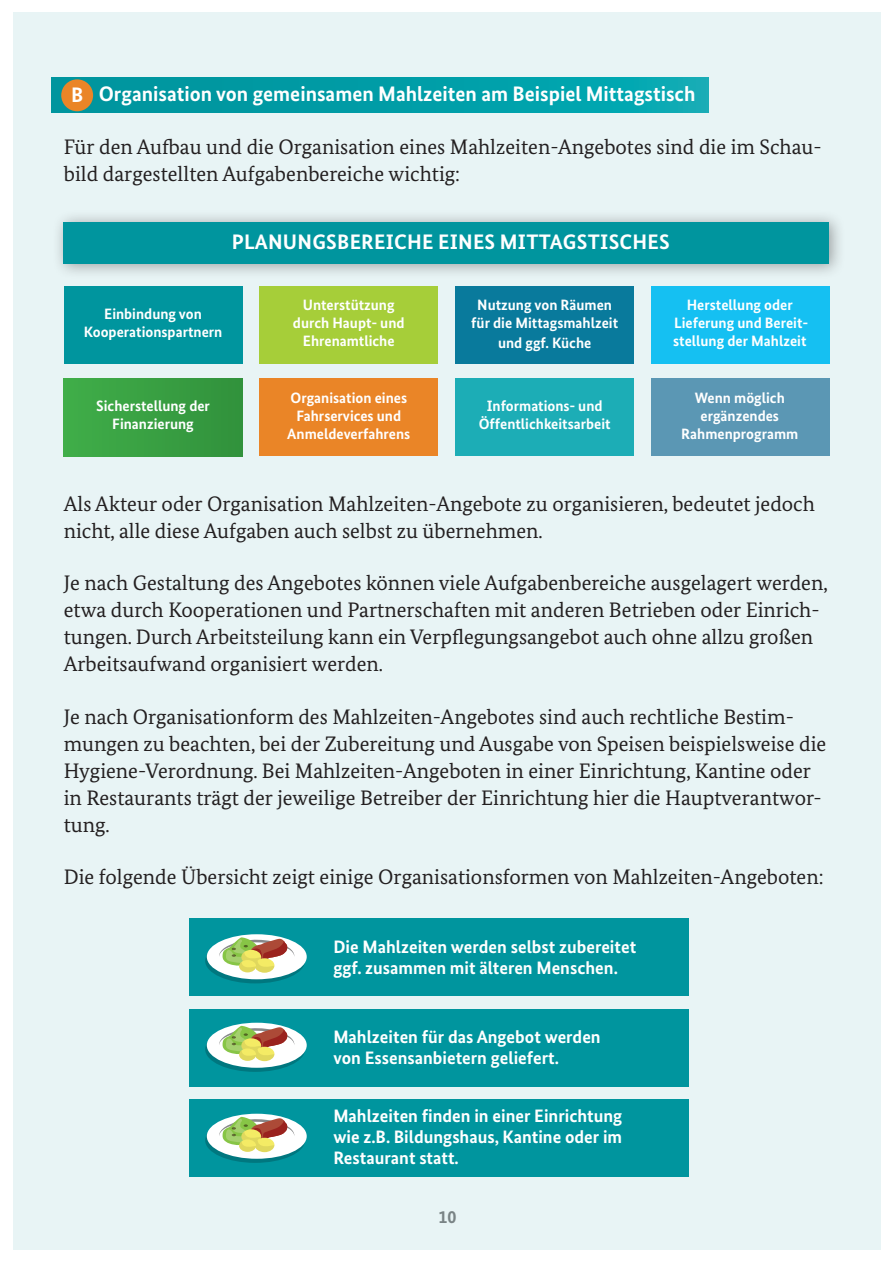
<style>
.page{position:relative;width:893px;height:1263px;background:#fff}
.page>*{position:absolute;margin:0;border:0;box-sizing:border-box;transform-origin:0 0}
.t1{font:21px/27px "Bundes Serif";color:#231f20}
.t2{font:700 21px "Bundes Sans";color:#fff}
.t3{font:700 18px/21px "Bundes Sans";color:#fff}
.t4{font:700 18px "Bundes Sans";color:#231f20}
.t5{font:700 15px/18px "Bundes Sans";color:#fff;text-align:center}
</style>
<div class="page">
<div style="left:13px;top:13px;width:867px;height:1237px;background:#e8f4f5"></div>
<svg style="left:51px;top:77px;width:657px;height:35px;background:#019ea7"></svg>
<div style="left:61px;top:79px;width:32px;height:32px;background:#ea8527;border-radius:50%"></div>
<div style="left:64px;top:286px;width:178px;height:78px;background:#00959e"></div>
<div style="left:260px;top:286px;width:178px;height:78px;background:#a6ce39"></div>
<div style="left:455px;top:286px;width:179px;height:78px;background:#097a9c"></div>
<div style="left:651px;top:286px;width:178px;height:78px;background:#15c0f2"></div>
<div style="left:52px;top:210px;width:794px;height:70px;background:#231f20;opacity:.4"></div>
<div style="left:64px;top:222px;width:765px;height:42px;background:#00959e"></div>
<div style="left:64px;top:378px;width:178px;height:78px;background:linear-gradient(to right,#40ae49,#31923c)"></div>
<div style="left:260px;top:378px;width:178px;height:78px;background:#ea8527"></div>
<div style="left:455px;top:378px;width:179px;height:78px;background:#1cadb6"></div>
<div style="left:651px;top:378px;width:178px;height:78px;background:#5b97b4"></div>
<div style="left:190px;top:918px;width:499px;height:78px;background:#00959e"></div>
<div style="left:190px;top:1009px;width:499px;height:77px;background:#00959e"></div>
<div style="left:190px;top:1099px;width:499px;height:78px;background:#00959e"></div>
<svg style="left:205px;top:938px;width:100px;height:45px"></svg>
<div style="left:207px;top:934px;width:100px;height:45px;background:#fff;border-radius:50%"></div>
<svg style="left:219px;top:937px;width:76px;height:36px"></svg>
<svg style="left:205px;top:1027px;width:100px;height:45px"></svg>
<div style="left:207px;top:1023px;width:100px;height:45px;background:#fff;border-radius:50%"></div>
<svg style="left:219px;top:1026px;width:76px;height:35px"></svg>
<svg style="left:205px;top:1118px;width:100px;height:45px"></svg>
<div style="left:207px;top:1114px;width:100px;height:45px;background:#fff;border-radius:50%"></div>
<svg style="left:219px;top:1117px;width:76px;height:35px"></svg>
<p class="t2" style="left:99px;top:81px;width:598px">Organisation von gemeinsamen Mahlzeiten am Beispiel Mittagstisch</p>
<p class="t1" style="left:64px;top:133px;width:759px">Für den Aufbau und die Organisation eines Mahlzeiten-Angebotes sind die im Schau&shy;bild dargestellten Aufgabenbereiche wichtig:</p>
<p class="t2" style="left:71px;top:82px;width:14px">B</p>
<p class="t2" style="left:232px;top:229px;width:439px">PLANUNGSBEREICHE EINES MITTAGSTISCHES</p>
<p class="t5" style="left:84px;top:304px;width:140px">Einbindung von<br>Kooperationspartnern</p>
<p class="t5" style="left:293px;top:296px;width:113px">Unterstützung durch Haupt- und<br>Ehrenamtliche</p>
<p class="t5" style="left:471px;top:296px;width:148px">Nutzung von Räumen für die Mittagsmahlzeit</p>
<p class="t5" style="left:498px;top:333px;width:95px">und ggf. Küche</p>
<p class="t5" style="left:673px;top:296px;width:135px">Herstellung oder<br>Lieferung und Bereit&shy;stellung der Mahlzeit</p>
<p class="t5" style="left:96px;top:397px;width:115px">Sicherstellung der<br>Finanzierung</p>
<p class="t5" style="left:287px;top:389px;width:124px">Organisation eines<br>Fahrservices und<br>Anmeldeverfahrens</p>
<p class="t5" style="left:479px;top:397px;width:133px">Informations- und<br>Öffentlichkeitsarbeit</p>
<p class="t5" style="left:681px;top:389px;width:119px">Wenn möglich ergänzendes<br>Rahmenprogramm</p>
<p class="t1" style="left:64px;top:490px;width:753px">Als Akteur oder Organisation Mahlzeiten-Angebote zu organisieren, bedeutet jedoch nicht, alle diese Aufgaben auch selbst zu übernehmen.</p>
<p class="t1" style="left:64px;top:569px;width:765px">Je nach Gestaltung des Angebotes können viele Aufgabenbereiche ausgelagert werden, etwa durch Kooperationen und Partnerschaften mit anderen Betrieben oder Einrich&shy;tungen. Durch Arbeitsteilung kann ein Verpflegungsangebot auch ohne allzu großen Arbeitsaufwand organisiert werden.</p>
<p class="t1" style="left:64px;top:703px;width:764px">Je nach Organisationform des Mahlzeiten-Angebotes sind auch rechtliche Bestim&shy;mungen zu beachten, bei der Zubereitung und Ausgabe von Speisen beispielsweise die Hygiene-Verordnung. Bei Mahlzeiten-Angeboten in einer Einrichtung, Kantine oder in Restaurants trägt der jeweilige Betreiber der Einrichtung hier die Hauptverantwor&shy;tung.</p>
<p class="t1" style="left:64px;top:863px;width:761px">Die folgende Übersicht zeigt einige Organisationsformen von Mahlzeiten-Angeboten:</p>
<p class="t3" style="left:333px;top:936px;width:304px">Die Mahlzeiten werden selbst zubereitet ggf. zusammen mit älteren Menschen.</p>
<p class="t3" style="left:333px;top:1026px;width:269px">Mahlzeiten für das Angebot werden von Essensanbietern geliefert.</p>
<p class="t3" style="left:333px;top:1105px;width:291px;text-align:justify">Mahlzeiten finden in einer Einrichtung wie z.B. Bildungshaus, Kantine oder im Restaurant statt.</p>
<p class="t4" style="left:439px;top:1205px;width:19px">10</p>
</div>
